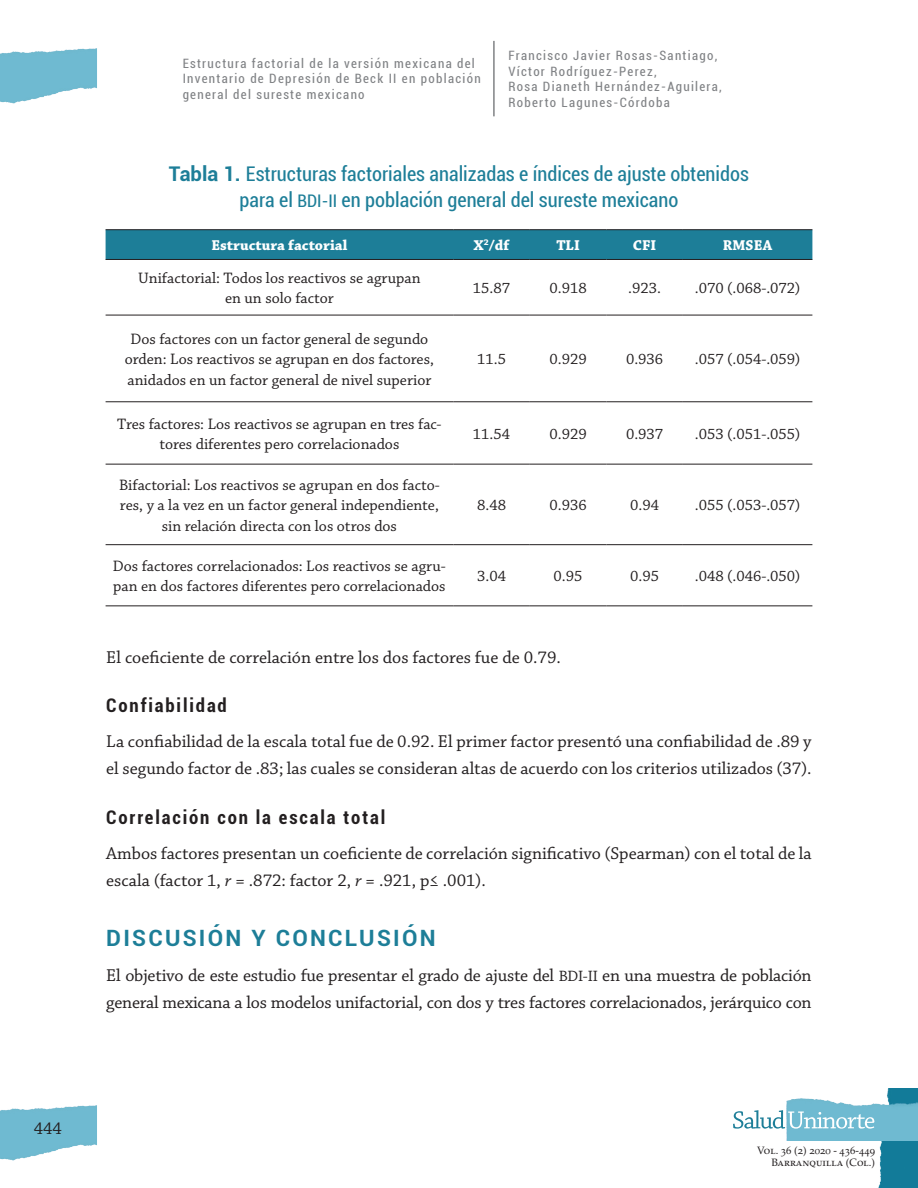
<style>
.page{position:relative;width:918px;height:1188px;background:#fff}
.page>*{position:absolute;margin:0;border:0;box-sizing:border-box;transform-origin:0 0}
.t1{font:700 22.5px "Roboto";letter-spacing:.1em;color:#1d7e98}
.t2{font:condensed 20.25px/25.5px "Roboto";color:#1d7e98;text-align:center}
.t3{font:700 condensed 18.75px "Roboto";letter-spacing:.1em;color:#231f20}
.t4{font:18px/27px "Chaparral Pro";color:#231f20}
.t5{font:15.9px/20.2px "Chaparral Pro";color:#231f20;text-align:center}
.t6{font:700 15px "Chaparral Pro";color:#fff}
.t7{font:condensed 12.9px/15.9px "Roboto";letter-spacing:.1em;color:#808285}
.t8{font:10.65px/12.8px "Palatino LT Std";color:#231f20;text-align:right}
.s1{font-weight:700;font-stretch:normal}
.s2{font-size:17.4px}
.s3{font-style:italic}
.s4{font-size:15.75px}
</style>
<div class="page">
<img style="left:0;top:48px;width:97px;height:56px">
<img style="left:0;top:1105px;width:97px;height:56px">
<img style="left:878px;top:1088px;width:40px;height:100px">
<img style="left:787px;top:1097px;width:131px;height:44px">
<svg style="left:733px;top:1110px;width:141px;height:19px"></svg>
<hr style="left:493px;top:41px;width:2px;height:75px;background:#808285">
<div style="left:106px;top:230px;width:706px;height:29px;background:#1d7e98"></div>
<hr style="left:106px;top:229px;width:347px;height:1px;background:#231f20">
<hr style="left:453px;top:229px;width:77px;height:1px;background:#231f20">
<hr style="left:530px;top:229px;width:76px;height:1px;background:#231f20">
<hr style="left:606px;top:229px;width:77px;height:1px;background:#231f20">
<hr style="left:683px;top:229px;width:129px;height:1px;background:#231f20">
<hr style="left:106px;top:259px;width:347px;height:1px;background:#231f20">
<hr style="left:453px;top:259px;width:77px;height:1px;background:#231f20">
<hr style="left:530px;top:259px;width:76px;height:1px;background:#231f20">
<hr style="left:606px;top:259px;width:77px;height:1px;background:#231f20">
<hr style="left:683px;top:259px;width:129px;height:1px;background:#231f20">
<hr style="left:106px;top:315px;width:347px;height:1px;background:#231f20">
<hr style="left:453px;top:315px;width:77px;height:1px;background:#231f20">
<hr style="left:530px;top:315px;width:76px;height:1px;background:#231f20">
<hr style="left:606px;top:315px;width:77px;height:1px;background:#231f20">
<hr style="left:683px;top:315px;width:129px;height:1px;background:#231f20">
<hr style="left:106px;top:402px;width:347px;height:1px;background:#231f20">
<hr style="left:453px;top:402px;width:77px;height:1px;background:#231f20">
<hr style="left:530px;top:402px;width:76px;height:1px;background:#231f20">
<hr style="left:606px;top:402px;width:77px;height:1px;background:#231f20">
<hr style="left:683px;top:402px;width:129px;height:1px;background:#231f20">
<hr style="left:106px;top:464px;width:347px;height:1px;background:#231f20">
<hr style="left:453px;top:464px;width:77px;height:1px;background:#231f20">
<hr style="left:530px;top:464px;width:76px;height:1px;background:#231f20">
<hr style="left:606px;top:464px;width:77px;height:1px;background:#231f20">
<hr style="left:683px;top:464px;width:129px;height:1px;background:#231f20">
<hr style="left:106px;top:544px;width:347px;height:1px;background:#231f20">
<hr style="left:453px;top:544px;width:77px;height:1px;background:#231f20">
<hr style="left:530px;top:544px;width:76px;height:1px;background:#231f20">
<hr style="left:606px;top:544px;width:77px;height:1px;background:#231f20">
<hr style="left:683px;top:544px;width:129px;height:1px;background:#231f20">
<hr style="left:106px;top:606px;width:347px;height:1px;background:#231f20">
<hr style="left:453px;top:606px;width:77px;height:1px;background:#231f20">
<hr style="left:530px;top:606px;width:76px;height:1px;background:#231f20">
<hr style="left:606px;top:606px;width:77px;height:1px;background:#231f20">
<hr style="left:683px;top:606px;width:129px;height:1px;background:#231f20">
<p class="t4" style="left:34px;top:1115px;width:30px">444</p>
<p class="t7" style="left:183px;top:55px;width:300px">Estructura factorial de la versión mexicana del<br>Inventario de Depresión de Beck II en población general del sureste mexicano</p>
<p class="t7" style="left:508px;top:47px;width:215px">Francisco Javier Rosas-Santiago,<br>Víctor Rodríguez-Perez,<br>Rosa Dianeth Hernández-Aguilera,<br>Roberto Lagunes-Córdoba</p>
<p class="t2" style="left:169px;top:160px;width:582px"><span class="s1">Tabla 1.</span> Estructuras factoriales analizadas e índices de ajuste obtenidos para el <span class="s2">BDI-II</span> en población general del sureste mexicano</p>
<p class="t6" style="left:211px;top:237px;width:137px">Estructura factorial</p>
<p class="t6" style="left:474px;top:237px;width:37px">X<sup>2</sup>/df</p>
<p class="t6" style="left:556px;top:237px;width:25px">TLI</p>
<p class="t6" style="left:633px;top:237px;width:25px">CFI</p>
<p class="t6" style="left:723px;top:237px;width:51px">RMSEA</p>
<p class="t5" style="left:138px;top:269px;width:284px">Unifactorial: Todos los reactivos se agrupan en un solo factor</p>
<p class="t5" style="left:473px;top:279px;width:39px">15.87</p>
<p class="t5" style="left:549px;top:279px;width:39px">0.918</p>
<p class="t5" style="left:628px;top:279px;width:34px">.923.</p>
<p class="t5" style="left:695px;top:279px;width:107px">.070 (.068-.072)</p>
<p class="t5" style="left:125px;top:330px;width:311px">Dos factores con un factor general de segundo orden: Los reactivos se agrupan en dos factores, anidados en un factor general de nivel superior</p>
<p class="t5" style="left:477px;top:350px;width:30px">11.5</p>
<p class="t5" style="left:549px;top:350px;width:39px">0.929</p>
<p class="t5" style="left:626px;top:350px;width:39px">0.936</p>
<p class="t5" style="left:695px;top:350px;width:107px">.057 (.054-.059)</p>
<p class="t5" style="left:117px;top:414px;width:326px">Tres factores: Los reactivos se agrupan en tres fac&shy;tores diferentes pero correlacionados</p>
<p class="t5" style="left:473px;top:424px;width:39px">11.54</p>
<p class="t5" style="left:549px;top:424px;width:39px">0.929</p>
<p class="t5" style="left:626px;top:424px;width:39px">0.937</p>
<p class="t5" style="left:695px;top:424px;width:107px">.053 (.051-.055)</p>
<p class="t5" style="left:119px;top:476px;width:322px">Bifactorial: Los reactivos se agrupan en dos facto&shy;res, y a la vez en un factor general independiente, sin relación directa con los otros dos</p>
<p class="t5" style="left:477px;top:496px;width:30px">8.48</p>
<p class="t5" style="left:549px;top:496px;width:39px">0.936</p>
<p class="t5" style="left:630px;top:496px;width:30px">0.94</p>
<p class="t5" style="left:695px;top:496px;width:107px">.055 (.053-.057)</p>
<p class="t5" style="left:113px;top:557px;width:335px;text-align:left">Dos factores correlacionados: Los reactivos se agru&shy;pan en dos factores diferentes pero correlacionados</p>
<p class="t5" style="left:477px;top:567px;width:30px">3.04</p>
<p class="t5" style="left:554px;top:567px;width:30px">0.95</p>
<p class="t5" style="left:630px;top:567px;width:30px">0.95</p>
<p class="t5" style="left:695px;top:567px;width:107px">.048 (.046-.050)</p>
<p class="t4" style="left:106px;top:644px;width:456px">El coeficiente de correlación entre los dos factores fue de 0.79.</p>
<p class="t3" style="left:106px;top:692px;width:122px">Confiabilidad</p>
<p class="t4" style="left:106px;top:729px;width:707px">La confiabilidad de la escala total fue de 0.92. El primer factor presentó una confiabilidad de .89 y el segundo factor de .83; las cuales se consideran altas de acuerdo con los criterios utilizados (37).</p>
<p class="t3" style="left:106px;top:804px;width:280px">Correlación con la escala total</p>
<p class="t4" style="left:106px;top:841px;width:707px">Ambos factores presentan un coeficiente de correlación significativo (Spearman) con el total de la escala (factor 1, <span class="s3">r</span> = .872: factor 2, <span class="s3">r</span> = .921, p≤ .001).</p>
<h1 class="t1" style="left:106px;top:922px;width:331px">DISCUSIÓN Y CONCLUSIÓN</h1>
<p class="t4" style="left:106px;top:963px;width:707px">El objetivo de este estudio fue presentar el grado de ajuste del <span class="s4">BDI-II</span> en una muestra de población general mexicana a los modelos unifactorial, con dos y tres factores correlacionados, jerárquico con</p>
<p class="t8" style="left:757px;top:1144px;width:119px">Vol. 36 (2) 2020 - 436-449<br>Barranquilla (Col.)</p>
</div>
